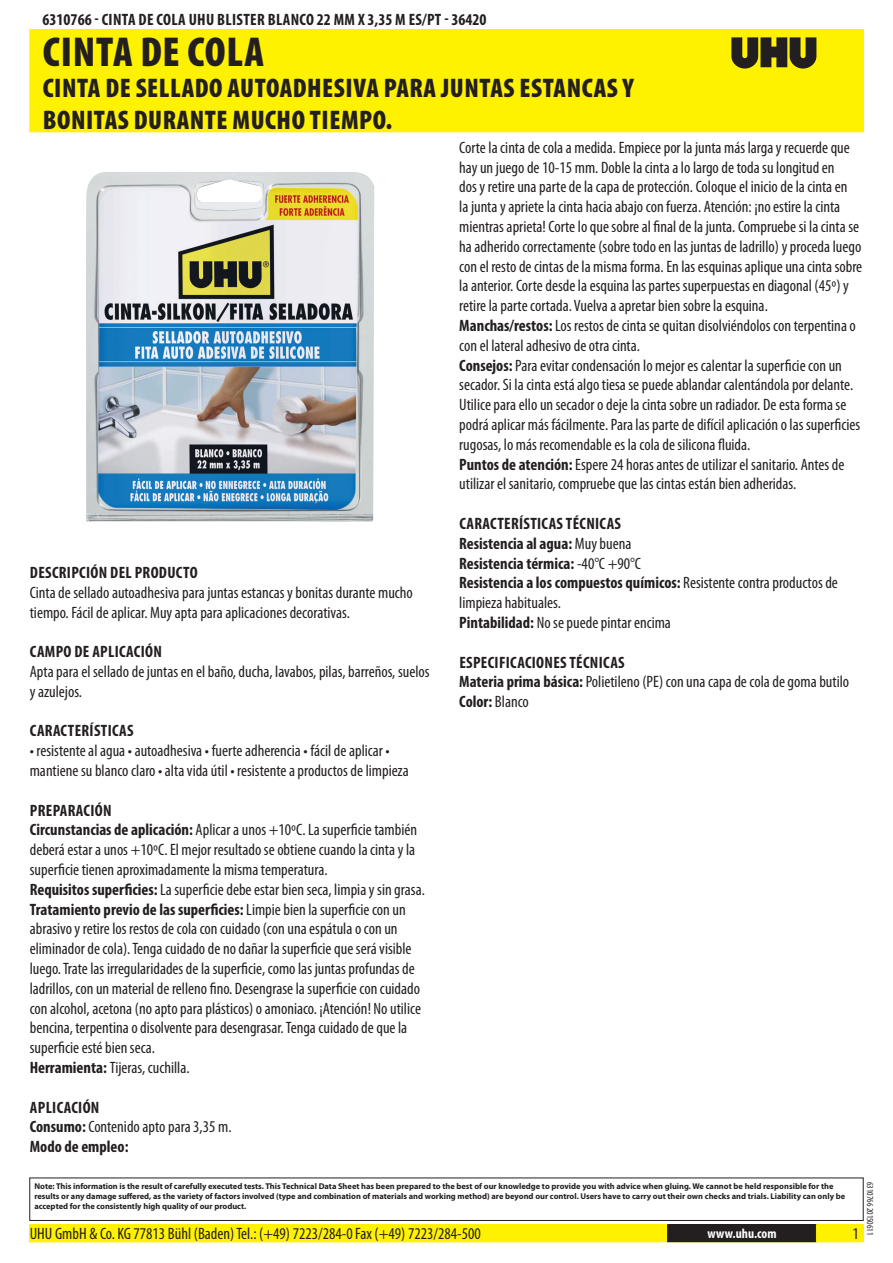
<style>
.page{position:relative;width:893px;height:1263px;background:#fff}
.page>*{position:absolute;margin:0;border:0;box-sizing:border-box;transform-origin:0 0}
.PageHeaderBlack{font:900 condensed 42px "Myriad Pro";letter-spacing:.02em;color:#231f20}
.PageSubheaderBlack{font:900 condensed 27px/32.4px "Myriad Pro";letter-spacing:.02em;color:#231f20}
.Regular{font:condensed 16.5px/19.8px "Myriad Pro";color:#231f20}
.TOCItem{font:700 condensed 16.5px "Myriad Pro";letter-spacing:.02em;color:#231f20}
.Regular-2{font:700 condensed 16.5px "Myriad Pro";color:#231f20}
.ContactDataBlack{font:condensed 16.5px "Myriad Pro";color:#231f20}
.URL{font:700 condensed 13.5px "Myriad Pro";color:#fff}
.Revisie{font:condensed 9px "Myriad Pro";color:#231f20}
.Disclaimer{font:700 8.4px/10.1px "Myriad Pro";color:#231f20}
.s1{font-weight:700}
.s2{font-weight:400}
</style>
<div class="page">
<div style="left:30px;top:30px;width:833px;height:102px;background:#fff200"></div>
<svg style="left:731px;top:37px;width:85px;height:32px"></svg>
<div style="left:29px;top:1177px;width:835px;height:44px;border:1px solid #231f20"></div>
<div style="left:30px;top:1225px;width:833px;height:17px;background:#fff200"></div>
<div style="left:29px;top:1224px;width:835px;height:18px;border:1px solid #fff200"></div>
<div style="left:668px;top:1225px;width:148px;height:17px;background:#231f20"></div>
<div style="left:667px;top:1224px;width:150px;height:18px;border:1px solid #231f20"></div>
<img style="left:86px;top:172px;width:288px;height:349px">
<p class="TOCItem" style="left:43px;top:9px;width:446px">6310766 - Cinta de cola UHU Blister blanco 22 mm x 3,35 m ES/PT - 36420</p>
<p class="PageHeaderBlack" style="left:43px;top:25px;width:223px">CINTA DE COLA</p>
<p class="PageSubheaderBlack" style="left:43px;top:71px;width:592px">CINTA DE SELLADO AUTOADHESIVA PARA JUNTAS ESTANCAS Y<br>BONITAS DURANTE MUCHO TIEMPO.</p>
<p class="TOCItem" style="left:30px;top:562px;width:169px">Descripción del producto</p>
<p class="Regular" style="left:30px;top:582px;width:385px">Cinta de sellado autoadhesiva para juntas estancas y bonitas durante mucho tiempo. Fácil de aplicar. Muy apta para aplicaciones decorativas.</p>
<p class="TOCItem" style="left:30px;top:641px;width:134px">Campo de aplicación</p>
<p class="Regular" style="left:30px;top:661px;width:401px">Apta para el sellado de juntas en el baño, ducha, lavabos, pilas, barreños, suelos y azulejos.</p>
<p class="TOCItem" style="left:30px;top:720px;width:105px">Características</p>
<p class="Regular" style="left:30px;top:741px;width:380px">• resistente al agua • autoadhesiva • fuerte adherencia • fácil de aplicar • mantiene su blanco claro • alta vida útil • resistente a productos de limpieza</p>
<p class="TOCItem" style="left:30px;top:800px;width:83px">Preparación</p>
<p class="Regular" style="left:30px;top:820px;width:389px;text-align:justify"><span class="s1">Circunstancias de aplicación:</span> Aplicar a unos +1 0ºC. La superficie también deberá estar a unos +1 0ºC. El mejor resultado se obtiene cuando la cinta y la superficie tienen aproximadamente la misma temperatura.</p>
<p class="Regular" style="left:30px;top:879px;width:397px"><span class="s1">Requisitos superficies:</span> La superficie debe estar bien seca, limpia y sin grasa.</p>
<p class="Regular" style="left:30px;top:899px;width:393px"><span class="s1">Tratamiento previo de las superficies:</span> Limpie bien la superficie con un abrasivo y retire los restos de cola con cuidado (con una espátula o con un eliminador de cola). Tenga cuidado de no dañar la superficie que será visible luego. Trate las irregularidades de la superficie, como las juntas profundas de ladrillos, con un material de relleno fino. Desengrase la superficie con cuidado con alcohol, acetona (no apto para plásticos) o amoniaco. ¡Atención! No utilice bencina, terpentina o disolvente para desengrasar. Tenga cuidado de que la superficie esté bien seca.</p>
<p class="Regular" style="left:30px;top:1057px;width:161px"><span class="s1">Herramienta:</span> Tijeras, cuchilla.</p>
<p class="TOCItem" style="left:30px;top:1097px;width:71px">Aplicación</p>
<p class="Regular" style="left:30px;top:1117px;width:203px"><span class="s1">Consumo:</span> Contenido apto para 3,35 m.</p>
<p class="Regular-2" style="left:30px;top:1136px;width:100px">Modo de empleo:</p>
<p class="Regular" style="left:459px;top:137px;width:404px">Corte la cinta de cola a medida. Empiece por la junta más larga y recuerde que hay un juego de 1 0-1 5 mm. Doble la cinta a lo largo de toda su longitud en<br>dos y retire una parte de la capa de protección. Coloque el inicio de la cinta en<br>la junta y apriete la cinta hacia abajo con fuerza. Atención: ¡no estire la cinta mientras aprieta! Corte lo que sobre al final de la junta. Compruebe si la cinta se ha adherido correctamente (sobre todo en las juntas de ladrillo) y proceda luego con el resto de cintas de la misma forma. En las esquinas aplique una cinta sobre la anterior. Corte desde la esquina las partes superpuestas en diagonal (45º) y retire la parte cortada. Vuelva a apretar bien sobre la esquina.</p>
<p class="Regular" style="left:459px;top:315px;width:398px"><span class="s1">Manchas/restos:</span> Los restos de cinta se quitan disolviéndolos con terpentina o con el lateral adhesivo de otra cinta.</p>
<p class="Regular" style="left:459px;top:355px;width:402px"><span class="s1">Consejos:</span> Para evitar condensación lo mejor es calentar la superficie con un secador. Si la cinta está algo tiesa se puede ablandar calentándola por delante.<br>Utilice para ello un secador o deje la cinta sobre un radiador. De esta forma se podrá aplicar más fácilmente. Para las parte de difícil aplicación o las superficies rugosas, lo más recomendable es la cola de silicona fluida.</p>
<p class="Regular" style="left:459px;top:454px;width:387px"><span class="s1">Puntos de atención:</span> Espere 24 horas antes de utilizar el sanitario. Antes de utilizar el sanitario, compruebe que las cintas están bien adheridas.</p>
<p class="TOCItem" style="left:459px;top:513px;width:163px">Características técnicas</p>
<p class="Regular-2" style="left:459px;top:533px;width:174px">Resistencia al agua: <span class="s2">Muy buena</span></p>
<p class="Regular-2" style="left:459px;top:553px;width:183px">Resistencia térmica: <span class="s2">-40°C +90°C</span></p>
<p class="Regular" style="left:459px;top:573px;width:380px"><span class="s1">Resistencia a los compuestos químicos:</span> Resistente contra productos de limpieza habituales.</p>
<p class="Regular" style="left:459px;top:612px;width:213px"><span class="s1">Pintabilidad:</span> No se puede pintar encima</p>
<p class="TOCItem" style="left:459px;top:652px;width:167px">Especificaciones técnicas</p>
<p class="Regular" style="left:459px;top:672px;width:391px"><span class="s1">Materia prima básica:</span> Polietileno (PE) con una capa de cola de goma butilo</p>
<p class="Regular-2" style="left:459px;top:691px;width:71px">Color: <span class="s2">Blanco</span></p>
<p class="Disclaimer" style="left:34px;top:1181px;width:812px">Note: This information is the result of carefully executed tests. This Technical Data Sheet has been prepared to the best of our knowledge to provide you with advice when gluing. We cannot be held responsible for the results or any damage suffered, as the variety of factors involved (type and combination of materials and working method) are beyond our control. Users have to carry out their own checks and trials. Liability can only be accepted for the consistently high quality of our product.</p>
<p class="ContactDataBlack" style="left:30px;top:1224px;width:453px">UHU GmbH &amp; Co. KG 7781 3 Bühl (Baden) Tel.: (+49) 7223/284-0 Fax (+49) 7223/284-500</p>
<p class="URL" style="left:707px;top:1225px;width:71px">www.uhu.com</p>
<p class="Revisie" style="left:875px;top:1182px;width:53px;rotate:90deg">631 0766 201 50611</p>
</div>
